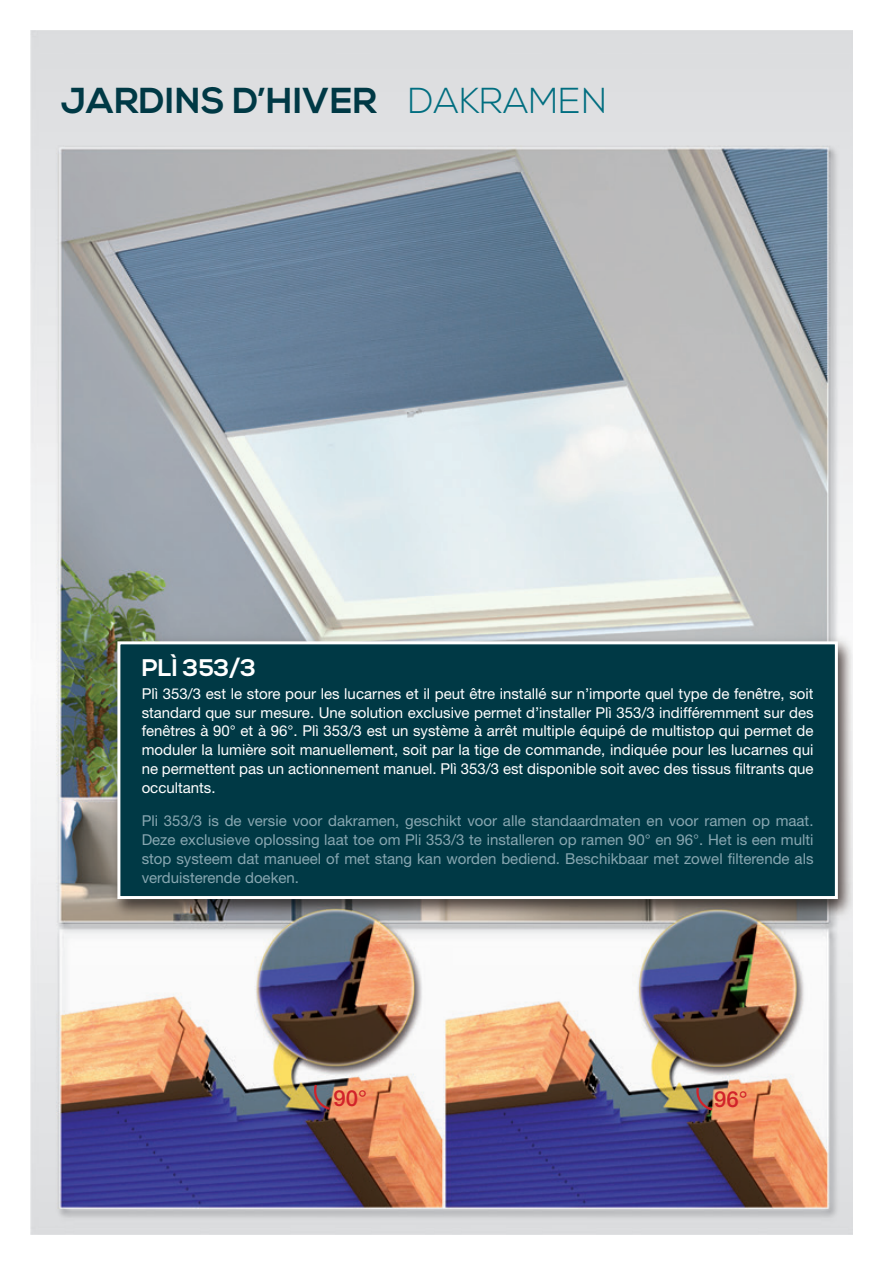
<style>
.page{position:relative;width:883px;height:1262px;background:#fff}
.page>*{position:absolute;margin:0;border:0;box-sizing:border-box;transform-origin:0 0}
.t1{font:700 36px "Nexa";letter-spacing:.01em;color:#003945}
.t2{font:700 24px "Nexa";color:#fff}
.t3{font:500 22.05px "Helvetica Neue";color:#d1232a}
.t4{font:15px/18.8px "Helvetica Neue";color:#fff;text-align:justify}
.t5{font:15px/18.8px "Helvetica Neue";color:#88a7b1;text-align:justify}
.s1{font-weight:300;color:#016e80}
</style>
<div class="page">
<img style="left:31px;top:30px;width:821px;height:1204px">
<svg style="left:313px;top:1082px;width:19px;height:29px"></svg>
<svg style="left:695px;top:1085px;width:19px;height:27px"></svg>
<div style="left:119px;top:642px;width:717px;height:255px;background:#003945"></div>
<div style="left:117px;top:641px;width:720px;height:258px;border:3px solid #fff"></div>
<h1 class="t1" style="left:61px;top:79px;width:548px">JARDINS D’HIVER <span class="s1">DAKRAMEN</span></h1>
<h2 class="t2" style="left:142px;top:653px;width:116px">PLÌ 353/3</h2>
<p class="t4" style="left:142px;top:684px;width:673px">Plì 353/3 est le store pour les lucarnes et il peut être installé sur n’importe quel type de fenêtre, soit standard que sur mesure. Une solution exclusive permet d’installer Plì 353/3 indifféremment sur des fenêtres à 90° et à 96°. Plì 353/3 est un système à arrêt multiple équipé de multistop qui permet de moduler la lumière soit manuellement, soit par la tige de commande, indiquée pour les lucarnes qui ne permettent pas un actionnement manuel. Plì 353/3 est disponible soit avec des tissus filtrants que occultants.</p>
<p class="t5" style="left:142px;top:811px;width:673px">Pli 353/3 is de versie voor dakramen, geschikt voor alle standaardmaten en voor ramen op maat.<br>Deze exclusieve oplossing laat toe om Pli 353/3 te installeren op ramen 90° en 96°. Het is een multi stop systeem dat manueel of met stang kan worden bediend. Beschikbaar met zowel filterende als verduisterende doeken.</p>
<h3 class="t3" style="left:333px;top:1085px;width:35px">90°</h3>
<h3 class="t3" style="left:714px;top:1085px;width:35px">96°</h3>
</div>
